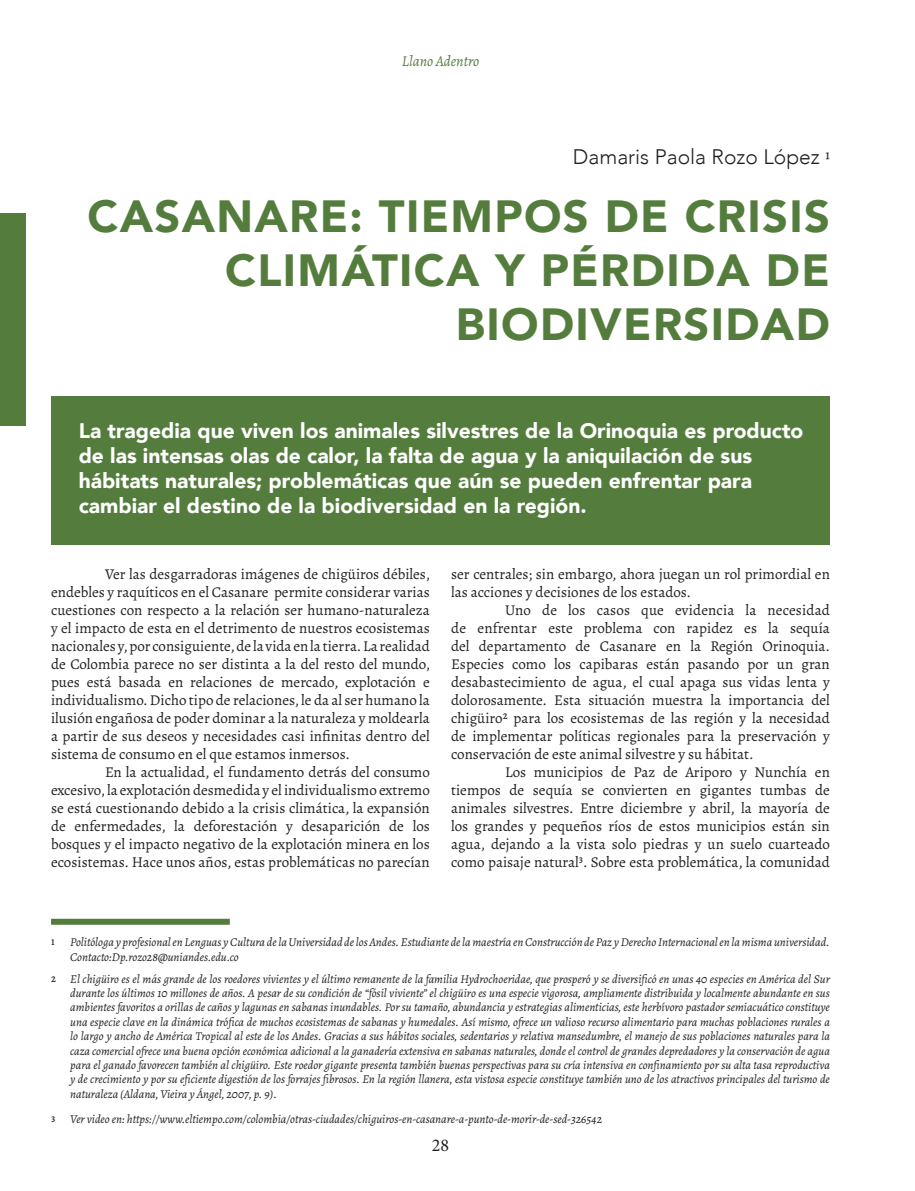
<style>
.page{position:relative;width:915px;height:1191px;background:#fff}
.page>*{position:absolute;margin:0;border:0;box-sizing:border-box;transform-origin:0 0}
.t1{font:900 45px/54px "Avenir";letter-spacing:.03em;color:#547d3d;text-align:right}
.t2{font:900 21px/25.2px "Avenir";color:#fff}
.t3{font:300 21px "Avenir";color:#231f20}
.t4{font:18px "Minion Pro";color:#231f20}
.t5{font:15px/18px "Alegreya";color:#231f20;text-align:justify}
.t6{font:italic 15px "Alegreya";color:#547d3d}
.t7{font:italic 12px/14.4px "Alegreya";color:#231f20}
.s1{font-family:"Alegreya";font-weight:400;font-size:18px}
</style>
<div class="page">
<div style="left:0;top:213px;width:26px;height:212px;background:#547d3d"></div>
<div style="left:51px;top:395px;width:778px;height:149px;background:#547d3d"></div>
<div style="left:51px;top:918px;width:179px;height:6px;background:#547d3d"></div>
<p class="t6" style="left:401px;top:51px;width:79px">Llano Adentro</p>
<h2 class="t3" style="left:572px;top:144px;width:258px">Damaris Paola Rozo López <span class="s1">1</span></h2>
<h1 class="t1" style="left:87px;top:188px;width:743px">CASANARE: TIEMPOS DE CRISIS<br>CLIMÁTICA Y PÉRDIDA DE<br>BIODIVERSIDAD</h1>
<p class="t2" style="left:79px;top:417px;width:726px">La tragedia que viven los animales silvestres de la Orinoquia es producto de las intensas olas de calor, la falta de agua y la aniquilación de sus hábitats naturales; problemáticas que aún se pueden enfrentar para cambiar el destino de la biodiversidad en la región.</p>
<p class="t5" style="left:51px;top:565px;width:380px;text-indent:54px">Ver las desgarradoras imágenes de chigüiros débiles, endebles y raquíticos en el Casanare permite considerar varias cuestiones con respecto a la relación ser humano-naturaleza y el impacto de esta en el detrimento de nuestros ecosistemas nacionales y, por consiguiente, de la vida en la tierra. La realidad de Colombia parece no ser distinta a la del resto del mundo, pues está basada en relaciones de mercado, explotación e individualismo. Dicho tipo de relaciones, le da al ser humano la ilusión engañosa de poder dominar a la naturaleza y moldearla a partir de sus deseos y necesidades casi infinitas dentro del sistema de consumo en el que estamos inmersos.</p>
<p class="t5" style="left:51px;top:763px;width:380px;text-indent:54px">En la actualidad, el fundamento detrás del consumo excesivo, la explotación desmedida y el individualismo extremo se está cuestionando debido a la crisis climática, la expansión de enfermedades, la deforestación y desaparición de los bosques y el impacto negativo de la explotación minera en los ecosistemas. Hace unos años, estas problemáticas no parecían</p>
<p class="t5" style="left:451px;top:565px;width:380px">ser centrales; sin embargo, ahora juegan un rol primordial en las acciones y decisiones de los estados.</p>
<p class="t5" style="left:451px;top:601px;width:380px;text-indent:54px">Uno de los casos que evidencia la necesidad de enfrentar este problema con rapidez es la sequía del departamento de Casanare en la Región Orinoquia.<br>Especies como los capibaras están pasando por un gran desabastecimiento de agua, el cual apaga sus vidas lenta y dolorosamente. Esta situación muestra la importancia del chigüiro2 para los ecosistemas de las región y la necesidad de implementar políticas regionales para la preservación y conservación de este animal silvestre y su hábitat.</p>
<p class="t5" style="left:451px;top:763px;width:380px;text-indent:54px">Los municipios de Paz de Ariporo y Nunchía en tiempos de sequía se convierten en gigantes tumbas de animales silvestres. Entre diciembre y abril, la mayoría de los grandes y pequeños ríos de estos municipios están sin agua, dejando a la vista solo piedras y un suelo cuarteado como paisaje natural3. Sobre esta problemática, la comunidad</p>
<p class="t5" style="left:51px;top:935px;width:5px">1</p>
<p class="t7" style="left:70px;top:934px;width:760px">Politóloga y profesional en Lenguas y Cultura de la Universidad de los Andes. Estudiante de la maestría en Construcción de Paz y Derecho Internacional en la misma universidad.<br>Contacto:Dp.rozo28@uniandes.edu.co</p>
<p class="t5" style="left:51px;top:971px;width:6px">2</p>
<p class="t7" style="left:70px;top:971px;width:760px;text-align:justify">El chigüiro es el más grande de los roedores vivientes y el último remanente de la familia Hydrochoeridae, que prosperó y se diversificó en unas 40 especies en América del Sur durante los últimos 10 millones de años. A pesar de su condición de “fósil viviente” el chigüiro es una especie vigorosa, ampliamente distribuida y localmente abundante en sus ambientes favoritos a orillas de caños y lagunas en sabanas inundables. Por su tamaño, abundancia y estrategias alimenticias, este herbívoro pastador semiacuático constituye una especie clave en la dinámica trófica de muchos ecosistemas de sabanas y humedales. Así mismo, ofrece un valioso recurso alimentario para muchas poblaciones rurales a lo largo y ancho de América Tropical al este de los Andes. Gracias a sus hábitos sociales, sedentarios y relativa mansedumbre, el manejo de sus poblaciones naturales para la caza comercial ofrece una buena opción económica adicional a la ganadería extensiva en sabanas naturales, donde el control de grandes depredadores y la conservación de agua para el ganado favorecen también al chigüiro. Este roedor gigante presenta también buenas perspectivas para su cría intensiva en confinamiento por su alta tasa reproductiva y de crecimiento y por su eficiente digestión de los forrajes fibrosos. En la región llanera, esta vistosa especie constituye también uno de los atractivos principales del turismo de naturaleza (Aldana, Vieira y Ángel, 2007, p. 9).</p>
<p class="t5" style="left:51px;top:1112px;width:6px">3</p>
<p class="t7" style="left:70px;top:1111px;width:533px">Ver video en: https://www.eltiempo.com/colombia/otras-ciudades/chiguiros-en-casanare-a-punto-de-morir-de-sed-326542</p>
<p class="t4" style="left:431px;top:1133px;width:19px">28</p>
</div>
